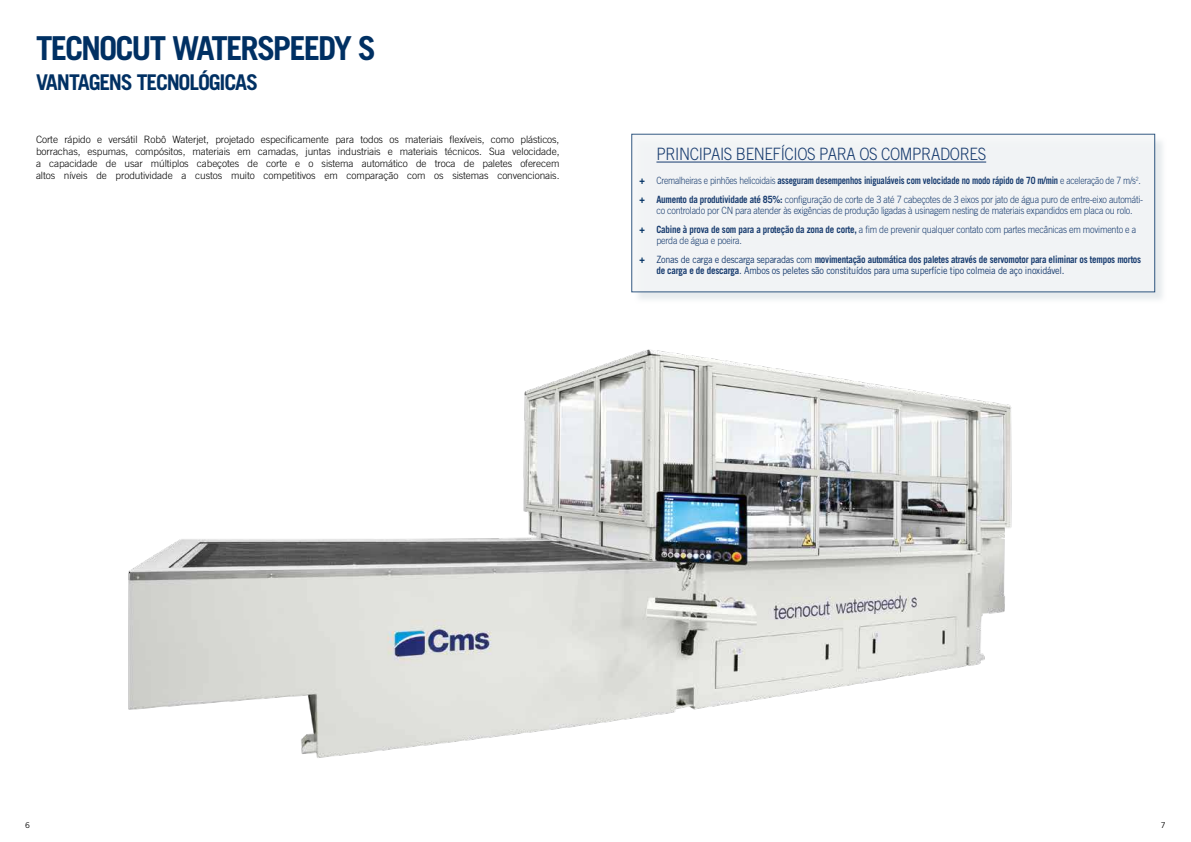
<style>
.page{position:relative;width:1191px;height:842px;background:#fff}
.page>*{position:absolute;margin:0;border:0;box-sizing:border-box;transform-origin:0 0}
.t1{font:700 33px "Trade Gothic LT Std";letter-spacing:-.065em;color:#003063}
.t2{font:700 21.7px "Trade Gothic LT Std";letter-spacing:-.055em;color:#003063}
.t3{font:300 17px "Trade Gothic LT Std";letter-spacing:-.025em;color:#183c6f;scale:.9 1}
.t4{font:300 10.1px/11.9px "Trade Gothic LT Std";letter-spacing:-.01em;color:#000;text-align:justify}
.t5{font:300 10px/19px "Trade Gothic LT Std";letter-spacing:-.025em;color:#183c6f;scale:.86 1}
.t6{font:300 10px/19px "Trade Gothic LT Std";letter-spacing:-.025em;color:#183c6f;scale:.9 1}
.t7{font:700 10px/19px "Trade Gothic LT Std";letter-spacing:-.025em;color:#183c6f;scale:.9 1}
.t8{font:10px "Trade Gothic LT Std";letter-spacing:-.025em;color:#183c6f;scale:.9 1}
.t9{font:8px "Trade Gothic LT Std";color:#000}
.s1{font-weight:700;color:#003063}
.s2{font-weight:700}
.s3{font-weight:300}
.s4{color:#003063}
.s5{font-weight:400}
</style>
<div class="page">
<img style="left:128px;top:292px;width:884px;height:466px">
<div style="left:633px;top:136px;width:534px;height:169px;background:#d8dfe3;opacity:.75"></div>
<div style="left:631px;top:134px;width:524px;height:158px;background:#f4f6f7"></div>
<hr style="left:656px;top:162px;width:330px;height:1px;background:#183c6f">
<h1 class="t1" style="left:36px;top:28px;width:342px">TECNOCUT WATERSPEEDY S</h1>
<h2 class="t2" style="left:36px;top:69px;width:224px">VANTAGENS TECNOLÓGICAS</h2>
<p class="t4" style="left:36px;top:133px;width:525px">Corte rápido e versátil Robô Waterjet, projetado especificamente para todos os materiais flexíveis, como plásticos, borrachas, espumas, compósitos, materiais em camadas, juntas industriais e materiais técnicos. Sua velocidade, a capacidade de usar múltiplos cabeçotes de corte e o sistema automático de troca de paletes oferecem altos níveis de produtividade a custos muito competitivos em comparação com os sistemas convencionais.</p>
<h3 class="t3" style="left:656px;top:144px;width:368px">PRINCIPAIS BENEFÍCIOS PARA OS COMPRADORES</h3>
<p class="t5" style="left:639px;top:171px;width:587px"><span class="s1">+</span> Cremalheiras e pinhões helicoidais <span class="s2">asseguram desempenhos inigualáveis com velocidade no modo rápido de 70 m/min</span> e aceleração de 7 m/s<sup>2</sup>. <span class="s1">+</span> <span class="s2">Aumento da produtividade até 85%:</span> configuração de corte de 3 até 7 cabeçotes de 3 eixos por jato de água puro de entre-eixo automáti-</p>
<p class="t6" style="left:639px;top:201px;width:553px;text-indent:17px">co controlado por CN para atender às exigências de produção ligadas à usinagem nesting de materiais expandidos em placa ou rolo. <span class="s1">+</span> <span class="s2">Cabine à prova de som para a proteção da zona de corte,</span> a fim de prevenir qualquer contato com partes mecânicas em movimento e a</p>
<p class="t7" style="left:639px;top:231px;width:559px;text-indent:17px"><span class="s3">perda de água e poeira.<br></span><span class="s4">+</span> <span class="s5">Zonas de carga e descarga separadas com</span> movimentação automática dos paletes através de servomotor para eliminar os tempos mortos</p>
<p class="t8" style="left:656px;top:265px;width:455px"><span class="s2">de carga e de descarga</span>. Ambos os peletes são constituídos para uma superfície tipo colmeia de aço inoxidável.</p>
<p class="t9" style="left:25px;top:820px;width:6px">6</p>
<p class="t9" style="left:1160px;top:820px;width:6px">7</p>
</div>
